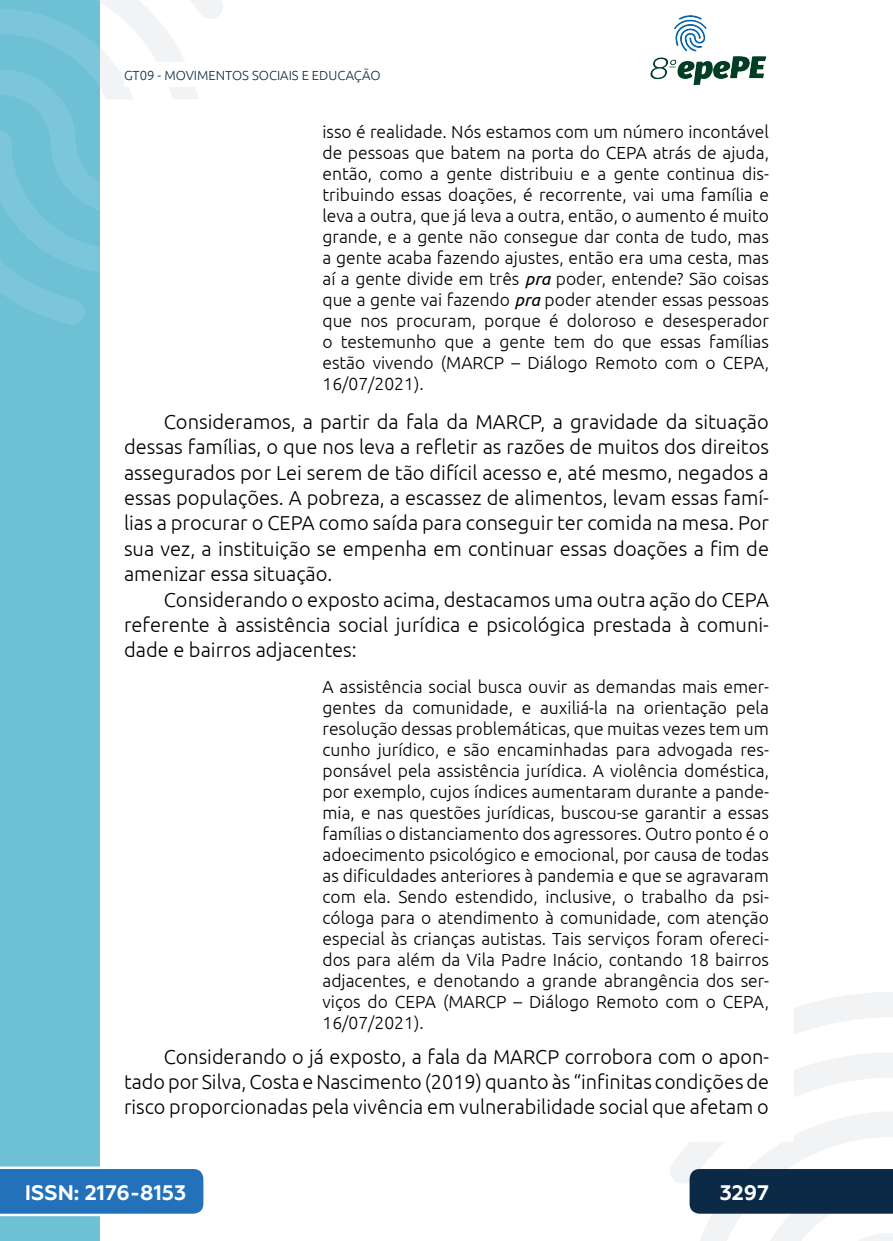
<style>
.page{position:relative;width:893px;height:1241px;background:#fff}
.page>*{position:absolute;margin:0;border:0;box-sizing:border-box;transform-origin:0 0}
.t1{font:700 21px "Geometria";color:#fff}
._5_CORPO{font:300 20.12px/25.4px "Ubuntu";color:#000;text-align:justify}
._8_CITACAO{font:300 17.5px/21px "Ubuntu";color:#000;text-align:justify}
.t2{font:300 13.12px "Ubuntu";color:#0c2a46}
.s1{font-weight:400;font-style:italic}
</style>
<div class="page">
<svg style="left:670px;top:992px;width:223px;height:248px"></svg>
<svg style="left:99px;top:0;width:124px;height:324px"></svg>
<img style="left:650px;top:15px;width:117px;height:71px">
<div style="left:0;top:0;width:99px;height:1240px;background:#6ec0d5"></div>
<svg style="left:0;top:0;width:99px;height:325px"></svg>
<svg style="left:0;top:1166px;width:203px;height:49px;background:#367dbf"></svg>
<div style="left:690px;top:1168px;width:203px;height:45px;background:#0c2a46"></div>
<div style="left:124px;top:62px;width:516px;height:25px;background:#fff"></div>
<p class="t2" style="left:124px;top:67px;width:258px">GT09 - MOVIMENTOS SOCIAIS E EDUCAÇÃO</p>
<p class="_8_CITACAO" style="left:322px;top:120px;width:448px">isso é realidade. Nós estamos com um número incontável de pessoas que batem na porta do CEPA atrás de ajuda, então, como a gente distribuiu e a gente continua dis&shy;tribuindo essas doações, é recorrente, vai uma família e leva a outra, que já leva a outra, então, o aumento é muito grande, e a gente não consegue dar conta de tudo, mas a gente acaba fazendo ajustes, então era uma cesta, mas aí a gente divide em três <span class="s1">pra</span> poder, entende? São coisas que a gente vai fazendo <span class="s1">pra</span> poder atender essas pessoas que nos procuram, porque é doloroso e desesperador o testemunho que a gente tem do que essas famílias estão vivendo (MARCP – Diálogo Remoto com o CEPA, 16/07/2021).</p>
<p class="_5_CORPO" style="left:124px;top:408px;width:646px;text-indent:40px">Consideramos, a partir da fala da MARCP, a gravidade da situação dessas famílias, o que nos leva a refletir as razões de muitos dos direitos assegurados por Lei serem de tão difícil acesso e, até mesmo, negados a essas populações. A pobreza, a escassez de alimentos, levam essas famí&shy;lias a procurar o CEPA como saída para conseguir ter comida na mesa. Por sua vez, a instituição se empenha em continuar essas doações a fim de amenizar essa situação.</p>
<p class="_5_CORPO" style="left:124px;top:586px;width:646px;text-indent:40px">Considerando o exposto acima, destacamos uma outra ação do CEPA referente à assistência social jurídica e psicológica prestada à comuni&shy;dade e bairros adjacentes:</p>
<p class="_8_CITACAO" style="left:322px;top:676px;width:448px">A assistência social busca ouvir as demandas mais emer&shy;gentes da comunidade, e auxiliá-la na orientação pela resolução dessas problemáticas, que muitas vezes tem um cunho jurídico, e são encaminhadas para advogada res&shy;ponsável pela assistência jurídica. A violência doméstica, por exemplo, cujos índices aumentaram durante a pande&shy;mia, e nas questões jurídicas, buscou-se garantir a essas famílias o distanciamento dos agressores. Outro ponto é o adoecimento psicológico e emocional, por causa de todas as dificuldades anteriores à pandemia e que se agravaram com ela. Sendo estendido, inclusive, o trabalho da psi&shy;cóloga para o atendimento à comunidade, com atenção especial às crianças autistas. Tais serviços foram ofereci&shy;dos para além da Vila Padre Inácio, contando 18 bairros adjacentes, e denotando a grande abrangência dos ser&shy;viços do CEPA (MARCP – Diálogo Remoto com o CEPA, 16/07/2021).</p>
<p class="_5_CORPO" style="left:124px;top:1043px;width:646px;text-indent:40px">Considerando o já exposto, a fala da MARCP corrobora com o apon&shy;tado por Silva, Costa e Nascimento (2019) quanto às “infinitas condições de risco proporcionadas pela vivência em vulnerabilidade social que afetam o</p>
<p class="t1" style="left:25px;top:1179px;width:163px">ISSN: 2176-8153</p>
<p class="t1" style="left:720px;top:1179px;width:51px">3297</p>
</div>
